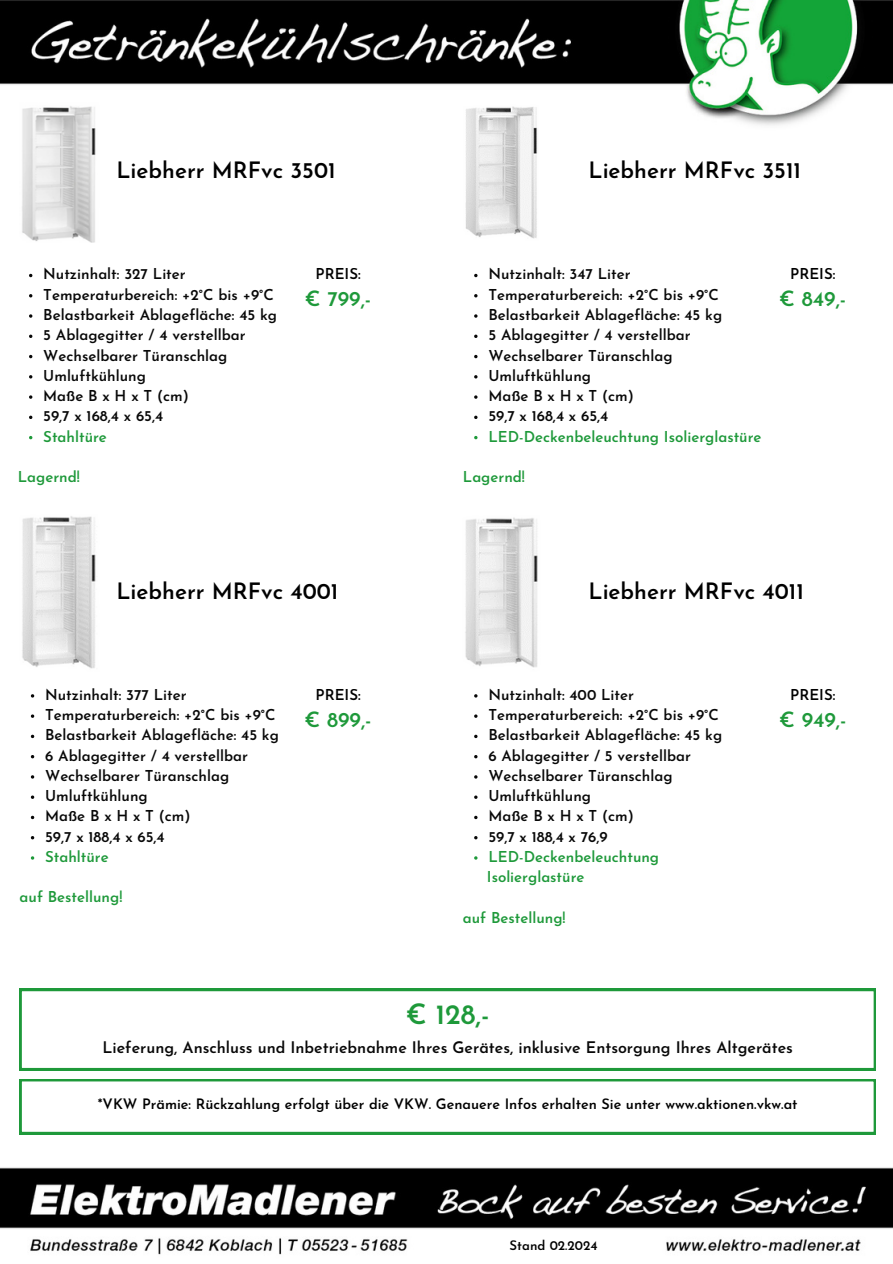
<style>
.page{position:relative;width:893px;height:1264px;background:#fff}
.page>*{position:absolute;margin:0;border:0;box-sizing:border-box;transform-origin:0 0}
.t1{font:600 27.9px "Josefin Sans";color:#1e993a}
.t2{font:600 22.5px "Josefin Sans";color:#000}
.t3{font:600 21px "Josefin Sans";color:#1e993a}
.t4{font:600 15.9px "Josefin Sans";color:#080808}
.t5{font:600 15px "Josefin Sans";color:#080808}
.t6{font:600 15px "Josefin Sans";color:#1e993a}
.t7{font:600 15px "Josefin Sans";color:#000}
.t8{font:600 14.4px "Josefin Sans";color:#000}
.t9{font:600 13.2px "Josefin Sans";color:#000}
</style>
<div class="page">
<img style="left:0;top:0;width:892px;height:1255px">
<img style="left:20px;top:103px;width:79px;height:139px">
<svg style="left:29px;top:314px;width:3px;height:4px"></svg>
<svg style="left:29px;top:334px;width:3px;height:4px"></svg>
<svg style="left:29px;top:395px;width:3px;height:4px"></svg>
<svg style="left:29px;top:415px;width:3px;height:4px"></svg>
<img style="left:463px;top:103px;width:78px;height:139px">
<svg style="left:474px;top:314px;width:3px;height:4px"></svg>
<svg style="left:474px;top:334px;width:3px;height:4px"></svg>
<svg style="left:474px;top:395px;width:3px;height:4px"></svg>
<svg style="left:474px;top:415px;width:3px;height:4px"></svg>
<img style="left:20px;top:514px;width:79px;height:158px">
<svg style="left:31px;top:714px;width:3px;height:4px"></svg>
<svg style="left:31px;top:734px;width:3px;height:4px"></svg>
<svg style="left:31px;top:795px;width:3px;height:4px"></svg>
<svg style="left:31px;top:815px;width:3px;height:4px"></svg>
<img style="left:463px;top:514px;width:79px;height:158px">
<svg style="left:474px;top:714px;width:3px;height:4px"></svg>
<svg style="left:474px;top:734px;width:3px;height:4px"></svg>
<svg style="left:474px;top:795px;width:3px;height:4px"></svg>
<svg style="left:474px;top:815px;width:3px;height:4px"></svg>
<svg style="left:20px;top:989px;width:855px;height:81px"></svg>
<svg style="left:20px;top:1079px;width:855px;height:55px"></svg>
<h1 class="t2" style="left:116px;top:161px;width:221px">Liebherr MRFvc 3501</h1>
<p class="t5" style="left:43px;top:268px;width:144px">Nutzinhalt: 327 Liter</p>
<p class="t5" style="left:43px;top:288px;width:232px">Temperaturbereich: +2°C bis +9°C</p>
<p class="t5" style="left:43px;top:309px;width:235px">Belastbarkeit Ablagefläche: 45 kg</p>
<p class="t5" style="left:43px;top:329px;width:204px">5 Ablagegitter / 4 verstellbar</p>
<p class="t5" style="left:43px;top:349px;width:186px">Wechselbarer Türanschlag</p>
<p class="t5" style="left:43px;top:369px;width:104px">Umluftkühlung</p>
<p class="t5" style="left:43px;top:390px;width:147px">Maße B x H x T (cm)</p>
<p class="t5" style="left:43px;top:410px;width:121px">59,7 x 168,4 x 65,4</p>
<p class="t6" style="left:43px;top:430px;width:65px">Stahltüre</p>
<h3 class="t6" style="left:18px;top:471px;width:64px">Lagernd!</h3>
<h2 class="t7" style="left:315px;top:268px;width:47px">PREIS:</h2>
<h2 class="t3" style="left:305px;top:291px;width:68px">€ 799,-</h2>
<h1 class="t2" style="left:116px;top:582px;width:223px">Liebherr MRFvc 4001</h1>
<p class="t5" style="left:45px;top:688px;width:143px">Nutzinhalt: 377 Liter</p>
<p class="t5" style="left:45px;top:709px;width:232px">Temperaturbereich: +2°C bis +9°C</p>
<p class="t5" style="left:45px;top:729px;width:235px">Belastbarkeit Ablagefläche: 45 kg</p>
<p class="t5" style="left:45px;top:749px;width:204px">6 Ablagegitter / 4 verstellbar</p>
<p class="t5" style="left:45px;top:769px;width:186px">Wechselbarer Türanschlag</p>
<p class="t5" style="left:45px;top:790px;width:104px">Umluftkühlung</p>
<p class="t5" style="left:45px;top:810px;width:147px">Maße B x H x T (cm)</p>
<p class="t5" style="left:45px;top:830px;width:121px">59,7 x 188,4 x 65,4</p>
<p class="t6" style="left:45px;top:850px;width:65px">Stahltüre</p>
<h3 class="t6" style="left:20px;top:891px;width:104px">auf Bestellung!</h3>
<h2 class="t7" style="left:315px;top:688px;width:47px">PREIS:</h2>
<h2 class="t3" style="left:304px;top:711px;width:69px">€ 899,-</h2>
<h1 class="t2" style="left:588px;top:161px;width:214px">Liebherr MRFvc 3511</h1>
<p class="t5" style="left:488px;top:268px;width:144px">Nutzinhalt: 347 Liter</p>
<p class="t5" style="left:488px;top:288px;width:232px">Temperaturbereich: +2°C bis +9°C</p>
<p class="t5" style="left:488px;top:309px;width:235px">Belastbarkeit Ablagefläche: 45 kg</p>
<p class="t5" style="left:488px;top:329px;width:204px">5 Ablagegitter / 4 verstellbar</p>
<p class="t5" style="left:488px;top:349px;width:186px">Wechselbarer Türanschlag</p>
<p class="t5" style="left:488px;top:369px;width:104px">Umluftkühlung</p>
<p class="t5" style="left:488px;top:390px;width:147px">Maße B x H x T (cm)</p>
<p class="t5" style="left:488px;top:410px;width:121px">59,7 x 168,4 x 65,4</p>
<p class="t6" style="left:488px;top:430px;width:275px">LED-Deckenbeleuchtung Isolierglastüre</p>
<h3 class="t6" style="left:463px;top:471px;width:64px">Lagernd!</h3>
<h2 class="t7" style="left:790px;top:268px;width:47px">PREIS:</h2>
<h2 class="t3" style="left:779px;top:291px;width:69px">€ 849,-</h2>
<h1 class="t2" style="left:588px;top:582px;width:217px">Liebherr MRFvc 4011</h1>
<p class="t5" style="left:488px;top:688px;width:147px">Nutzinhalt: 400 Liter</p>
<p class="t5" style="left:488px;top:709px;width:232px">Temperaturbereich: +2°C bis +9°C</p>
<p class="t5" style="left:488px;top:729px;width:235px">Belastbarkeit Ablagefläche: 45 kg</p>
<p class="t5" style="left:488px;top:749px;width:204px">6 Ablagegitter / 5 verstellbar</p>
<p class="t5" style="left:488px;top:769px;width:186px">Wechselbarer Türanschlag</p>
<p class="t5" style="left:488px;top:790px;width:104px">Umluftkühlung</p>
<p class="t5" style="left:488px;top:810px;width:147px">Maße B x H x T (cm)</p>
<p class="t5" style="left:488px;top:830px;width:121px">59,7 x 188,4 x 76,9</p>
<p class="t6" style="left:488px;top:850px;width:172px">LED-Deckenbeleuchtung</p>
<h3 class="t6" style="left:487px;top:871px;width:99px">Isolierglastüre</h3>
<h3 class="t6" style="left:463px;top:911px;width:104px">auf Bestellung!</h3>
<h2 class="t7" style="left:790px;top:688px;width:47px">PREIS:</h2>
<h2 class="t3" style="left:779px;top:711px;width:69px">€ 949,-</h2>
<h1 class="t1" style="left:405px;top:1003px;width:85px">€ 128,-</h1>
<p class="t4" style="left:102px;top:1040px;width:692px">Lieferung, Anschluss und Inbetriebnahme Ihres Gerätes, inklusive Entsorgung Ihres Altgerätes</p>
<p class="t8" style="left:98px;top:1098px;width:701px">*VKW Prämie: Rückzahlung erfolgt über die VKW. Genauere Infos erhalten Sie unter www.aktionen.vkw.at</p>
<h3 class="t9" style="left:509px;top:1240px;width:89px">Stand 02.2024</h3>
</div>
